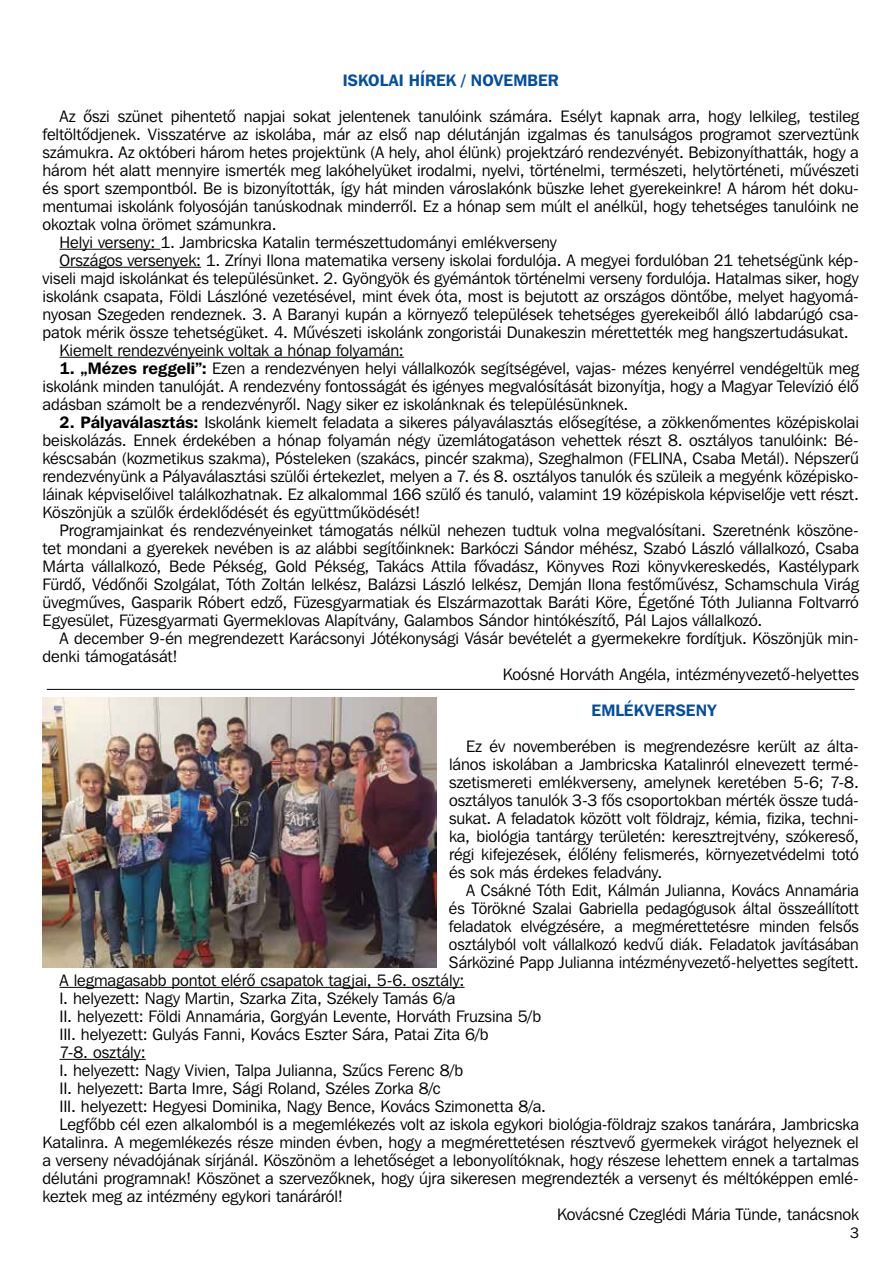
<style>
.page{position:relative;width:893px;height:1263px;background:#fff}
.page>*{position:absolute;margin:0;border:0;box-sizing:border-box;transform-origin:0 0}
.t1{font:16.5px/18px "Franklin Gothic Bk HU Book";letter-spacing:-.005em;color:#000;text-align:justify}
.t2{font:16.5px "Franklin Gothic Demi HU Demi";letter-spacing:.005em;color:#034ea2}
.t3{font:15px "Franklin Gothic Bk HU Book";color:#000}
.s1{font-family:"Franklin Gothic Demi HU Demi"}
</style>
<div class="page">
<hr style="left:60px;top:249px;width:100px;height:1px;background:#000">
<hr style="left:60px;top:267px;width:141px;height:1px;background:#000">
<hr style="left:60px;top:357px;width:344px;height:1px;background:#000">
<hr style="left:60px;top:987px;width:404px;height:1px;background:#000">
<hr style="left:60px;top:1059px;width:86px;height:1px;background:#000">
<hr style="left:47px;top:689px;width:808px;height:1px;background:#000">
<img style="left:43px;top:698px;width:393px;height:270px">
<p class="t2" style="left:343px;top:70px;width:218px">ISKOLAI HÍREK / NOVEMBER</p>
<p class="t1" style="left:60px;top:107px;width:801px">Az ôszi szünet pihentetô napjai sokat jelentenek tanulóink számára. Esélyt kapnak arra, hogy lelkileg, testileg</p>
<p class="t1" style="left:42px;top:125px;width:818px">feltöltôdjenek. Visszatérve az iskolába, már az elsô nap délutánján izgalmas és tanulságos programot szerveztünk</p>
<p class="t1" style="left:42px;top:143px;width:818px">számukra. Az októberi három hetes projektünk (A hely, ahol élünk) projektzáró rendezvényét. Bebizonyíthatták, hogy a</p>
<p class="t1" style="left:42px;top:161px;width:818px">három hét alatt mennyire ismerték meg lakóhelyüket irodalmi, nyelvi, történelmi, természeti, helytörténeti, mûvészeti</p>
<p class="t1" style="left:42px;top:179px;width:818px">és sport szempontból. Be is bizonyították, így hát minden városlakónk büszke lehet gyerekeinkre! A három hét doku-</p>
<p class="t1" style="left:42px;top:197px;width:818px">mentumai iskolánk folyosóján tanúskodnak minderrôl. Ez a hónap sem múlt el anélkül, hogy tehetséges tanulóink ne</p>
<p class="t1" style="left:42px;top:215px;width:236px">okoztak volna örömet számunkra.</p>
<p class="t1" style="left:60px;top:233px;width:499px">Helyi verseny: 1. Jambricska Katalin természettudományi emlékverseny</p>
<p class="t1" style="left:60px;top:251px;width:801px">Országos versenyek: 1. Zrínyi Ilona matematika verseny iskolai fordulója. A megyei fordulóban 21 tehetségünk kép-</p>
<p class="t1" style="left:43px;top:269px;width:818px">viseli majd iskolánkat és településünket. 2. Gyöngyök és gyémántok történelmi verseny fordulója. Hatalmas siker, hogy</p>
<p class="t1" style="left:43px;top:287px;width:818px">iskolánk csapata, Földi Lászlóné vezetésével, mint évek óta, most is bejutott az országos döntôbe, melyet hagyomá-</p>
<p class="t1" style="left:43px;top:305px;width:818px">nyosan Szegeden rendeznek. 3. A Baranyi kupán a környezô települések tehetséges gyerekeibôl álló labdarúgó csa-</p>
<p class="t1" style="left:43px;top:323px;width:808px">patok mérik össze tehetségüket. 4. Mûvészeti iskolánk zongoristái Dunakeszin mérettették meg hangszertudásukat.</p>
<p class="t1" style="left:60px;top:341px;width:346px">Kiemelt rendezvényeink voltak a hónap folyamán:</p>
<p class="t1" style="left:43px;top:359px;width:818px;text-indent:17px"><span class="s1">1. „MÉZES REGGELI”:</span> Ezen a rendezvényen helyi vállalkozók segítségével, vajas- mézes kenyérrel vendégeltük meg iskolánk minden tanulóját. A rendezvény fontosságát és igényes megvalósítását bizonyítja, hogy a Magyar Televízió élô adásban számolt be a rendezvényrôl. Nagy siker ez iskolánknak és településünknek.</p>
<p class="t1" style="left:43px;top:413px;width:818px;text-indent:17px"><span class="s1">2. PÁLYAVÁLASZTÁS:</span> Iskolánk kiemelt feladata a sikeres pályaválasztás elôsegítése, a zökkenômentes középiskolai beiskolázás. Ennek érdekében a hónap folyamán négy üzemlátogatáson vehettek részt 8. osztályos tanulóink: Bé&shy;késcsabán (kozmetikus szakma), Pósteleken (szakács, pincér szakma), Szeghalmon (FELINA, Csaba Metál). Népszerû rendezvényünk a Pályaválasztási szülôi értekezlet, melyen a 7. és 8. osztályos tanulók és szüleik a megyénk középisko&shy;láinak képviselôivel találkozhatnak. Ez alkalommal 166 szülô és tanuló, valamint 19 középiskola képviselôje vett részt.<br>Köszönjük a szülôk érdeklôdését és együttmûködését!</p>
<p class="t1" style="left:43px;top:521px;width:818px;text-indent:17px">Programjainkat és rendezvényeinket támogatás nélkül nehezen tudtuk volna megvalósítani. Szeretnénk köszöne&shy;tet mondani a gyerekek nevében is az alábbi segítôinknek: Barkóczi Sándor méhész, Szabó László vállalkozó, Csaba Márta vállalkozó, Bede Pékség, Gold Pékség, Takács Attila fôvadász, Könyves Rozi könyvkereskedés, Kastélypark Fürdô, Védônôi Szolgálat, Tóth Zoltán lelkész, Balázsi László lelkész, Demján Ilona festômûvész, Schamschula Virág üvegmûves, Gasparik Róbert edzô, Füzesgyarmatiak és Elszármazottak Baráti Köre, Égetôné Tóth Julianna Foltvarró Egyesület, Füzesgyarmati Gyermeklovas Alapítvány, Galambos Sándor hintókészítô, Pál Lajos vállalkozó.</p>
<p class="t1" style="left:60px;top:629px;width:801px">A december 9-én megrendezett Karácsonyi Jótékonysági Vásár bevételét a gyermekekre fordítjuk. Köszönjük min-</p>
<p class="t1" style="left:43px;top:647px;width:137px">denki támogatását!</p>
<p class="t1" style="left:503px;top:665px;width:358px">Koósné Horváth Angéla, intézményvezetô-helyettes</p>
<p class="t2" style="left:591px;top:700px;width:126px">EMLÉKVERSENY</p>
<p class="t1" style="left:449px;top:737px;width:411px;text-indent:17px">Ez év novemberében is megrendezésre került az álta&shy;lános iskolában a Jambricska Katalinról elnevezett termé&shy;szetismereti emlékverseny, amelynek keretében 5-6; 7-8. osztályos tanulók 3-3 fôs csoportokban mérték össze tudá&shy;sukat. A feladatok között volt földrajz, kémia, fizika, techni&shy;ka, biológia tantárgy területén: keresztrejtvény, szókeresô, régi kifejezések, élôlény felismerés, környezetvédelmi totó és sok más érdekes feladvány.</p>
<p class="t1" style="left:466px;top:881px;width:394px">A Csákné Tóth Edit, Kálmán Julianna, Kovács Annamária</p>
<p class="t1" style="left:449px;top:899px;width:411px">és Törökné Szalai Gabriella pedagógusok által összeállított</p>
<p class="t1" style="left:449px;top:917px;width:411px">feladatok elvégzésére, a megmérettetésre minden felsôs</p>
<p class="t1" style="left:449px;top:935px;width:411px">osztályból volt vállalkozó kedvû diák. Feladatok javításában</p>
<p class="t1" style="left:449px;top:953px;width:411px">Sárköziné Papp Julianna intézményvezetô-helyettes segített.</p>
<p class="t1" style="left:60px;top:971px;width:406px">A legmagasabb pontot elérô csapatok tagjai, 5-6. osztály:</p>
<p class="t1" style="left:60px;top:989px;width:397px">I. helyezett: Nagy Martin, Szarka Zita, Székely Tamás 6/a</p>
<p class="t1" style="left:60px;top:1007px;width:483px">II. helyezett: Földi Annamária, Gorgyán Levente, Horváth Fruzsina 5/b</p>
<p class="t1" style="left:60px;top:1025px;width:431px">III. helyezett: Gulyás Fanni, Kovács Eszter Sára, Patai Zita 6/b</p>
<p class="t1" style="left:60px;top:1043px;width:88px">7-8. osztály:</p>
<p class="t1" style="left:60px;top:1061px;width:405px">I. helyezett: Nagy Vivien, Talpa Julianna, Szûcs Ferenc 8/b</p>
<p class="t1" style="left:60px;top:1079px;width:383px">II. helyezett: Barta Imre, Sági Roland, Széles Zorka 8/c</p>
<p class="t1" style="left:60px;top:1097px;width:488px">III. helyezett: Hegyesi Dominika, Nagy Bence, Kovács Szimonetta 8/a.</p>
<p class="t1" style="left:60px;top:1115px;width:801px">Legfôbb cél ezen alkalomból is a megemlékezés volt az iskola egykori biológia-földrajz szakos tanárára, Jambricska</p>
<p class="t1" style="left:43px;top:1133px;width:818px">Katalinra. A megemlékezés része minden évben, hogy a megmérettetésen résztvevô gyermekek virágot helyeznek el</p>
<p class="t1" style="left:43px;top:1151px;width:818px">a verseny névadójának sírjánál. Köszönöm a lehetôséget a lebonyolítóknak, hogy részese lehettem ennek a tartalmas</p>
<p class="t1" style="left:43px;top:1169px;width:818px">délutáni programnak! Köszönet a szervezôknek, hogy újra sikeresen megrendezték a versenyt és méltóképpen emlé-</p>
<p class="t1" style="left:43px;top:1187px;width:302px">keztek meg az intézmény egykori tanáráról!</p>
<p class="t1" style="left:557px;top:1205px;width:303px">Kovácsné Czeglédi Mária Tünde, tanácsnok</p>
<p class="t3" style="left:850px;top:1223px;width:10px">3</p>
</div>
